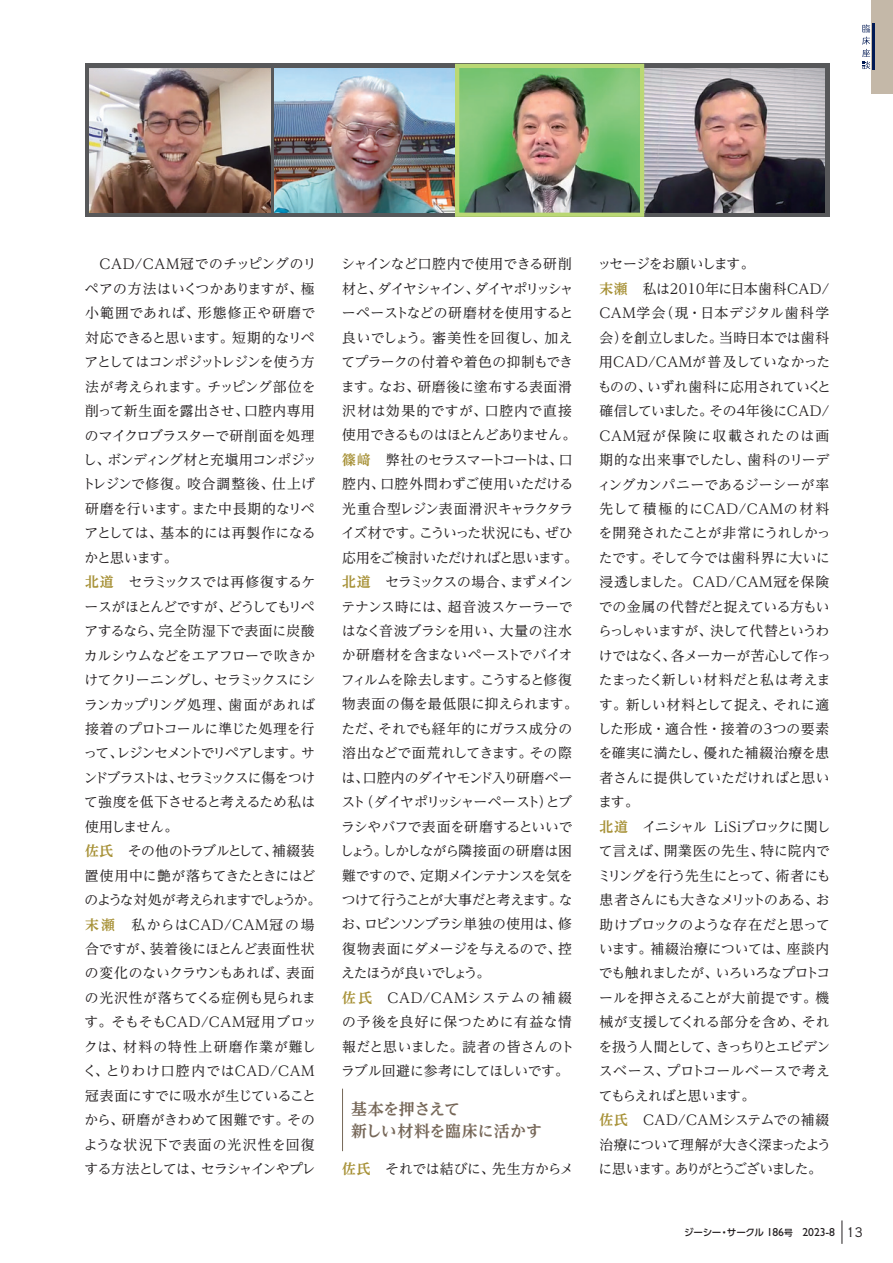
<style>
.page{position:relative;width:893px;height:1263px;background:#fff}
.page>*{position:absolute;margin:0;border:0;box-sizing:border-box;transform-origin:0 0}
.t1{font:700 15.9px/21.3px "UD Reimin Pr 6 N";letter-spacing:-.02em;color:#766758}
.t2{font:13.8px/24.5px "UD Reimin Pr 6 N";letter-spacing:-.02em;color:#231f20}
.t3{font:500 9.6px "UD Shin Go Pro";letter-spacing:-.045em;color:#231f20}
.s1{font-weight:700;color:#a79137}
.s2{font-family:"Gill Sans Std";font-weight:400;font-size:11.7px}
.s3{font-size:8.7px}
.s4{font-family:"Copperplate Gothic Std 29 AB";font-weight:400;font-size:13.35px}
</style>
<div class="page">
<div style="left:872px;top:0;width:21px;height:94px;background:#c4b8a8"></div>
<hr style="left:872px;top:23px;width:3px;height:47px;background:#001954">
<svg style="left:862px;top:24px;width:8px;height:45px"></svg>
<hr style="left:342px;top:1089px;width:1px;height:62px;background:#766758">
<div style="left:85px;top:64px;width:744px;height:153px;background:#57585a"></div>
<img style="left:646px;top:68px;width:179px;height:145px">
<img style="left:89px;top:68px;width:181px;height:145px">
<img style="left:274px;top:68px;width:179px;height:145px">
<img style="left:453px;top:63px;width:193px;height:154px">
<svg style="left:842px;top:1220px;width:1px;height:24px"></svg>
<p class="t2" style="left:82px;top:252px;width:241px">　CAD/CAM冠でのチッピングのリペアの方法はいくつかありますが、極小範囲であれば、形態修正や研磨で対応できると思います。短期的なリペアとしてはコンポジットレジンを使う方法が考えられます。チッピング部位を削って新生面を露出させ、口腔内専用のマイクロブラスターで研削面を処理し、ボンディング材と充塡用コンポジットレジンで修復。咬合調整後、仕上げ研磨を行います。また中長期的なリペアとしては、基本的には再製作になるかと思います。<br><span class="s1">北道　</span>セラミックスでは再修復するケースがほとんどですが、どうしてもリペアするなら、完全防湿下で表面に炭酸カルシウムなどをエアフローで吹きかけてクリーニングし、セラミックスにシランカップリング処理、歯面があれば接着のプロトコールに準じた処理を行って、レジンセメントでリペアします。サンドブラストは、セラミックスに傷をつけて強度を低下させると考えるため私は使用しません。<br><span class="s1">佐氏　</span>その他のトラブルとして、補綴装置使用中に艶が落ちてきたときにはどのような対処が考えられますでしょうか。<span class="s1">末瀬　</span>私からはCAD/CAM冠の場合ですが、装着後にほとんど表面性状の変化のないクラウンもあれば、表面の光沢性が落ちてくる症例も見られます。そもそもCAD/CAM冠用ブロックは、材料の特性上研磨作業が難しく、とりわけ口腔内ではCAD/CAM冠表面にすでに吸水が生じていることから、研磨がきわめて困難です。そのような状況下で表面の光沢性を回復する方法としては、セラシャインやプレ</p>
<p class="t2" style="left:340px;top:251px;width:240px">シャインなど口腔内で使用できる研削材と、ダイヤシャイン、ダイヤポリッシャーペーストなどの研磨材を使用すると良いでしょう。審美性を回復し、加えてプラークの付着や着色の抑制もできます。なお、研磨後に塗布する表面滑沢材は効果的ですが、口腔内で直接使用できるものはほとんどありません。<span class="s1">篠﨑　</span>弊社のセラスマートコートは、口腔内、口腔外問わずご使用いただける光重合型レジン表面滑沢キャラクタライズ材です。こういった状況にも、ぜひ応用をご検討いただければと思います。<span class="s1">北道　</span>セラミックスの場合、まずメインテナンス時には、超音波スケーラーではなく音波ブラシを用い、大量の注水か研磨材を含まないペーストでバイオフィルムを除去します。こうすると修復物表面の傷を最低限に抑えられます。ただ、それでも経年的にガラス成分の溶出などで面荒れしてきます。その際は、口腔内のダイヤモンド入り研磨ペースト（ダイヤポリッシャーペースト）とブラシやバフで表面を研磨するといいでしょう。しかしながら隣接面の研磨は困難ですので、定期メインテナンスを気をつけて行うことが大事だと考えます。なお、ロビンソンブラシ単独の使用は、修復物表面にダメージを与えるので、控えたほうが良いでしょう。<br><span class="s1">佐氏　</span>CAD/CAMシステムの補綴の予後を良好に保つために有益な情報だと思いました。読者の皆さんのトラブル回避に参考にしてほしいです。</p>
<p class="t1" style="left:351px;top:1098px;width:192px">基本を押さえて<br>新しい材料を臨床に活かす</p>
<p class="t2" style="left:342px;top:1156px;width:233px"><span class="s1">佐氏　</span>それでは結びに、先生方からメ</p>
<p class="t2" style="left:597px;top:252px;width:235px">ッセージをお願いします。<br><span class="s1">末瀬　</span>私は2010年に日本歯科CAD/<br>CAM学会（現・日本デジタル歯科学会）を創立しました。当時日本では歯科用CAD/CAMが普及していなかったものの、いずれ歯科に応用されていくと確信していました。その4年後にCAD/<br>CAM冠が保険に収載されたのは画期的な出来事でしたし、歯科のリーディングカンパニーであるジーシーが率先して積極的にCAD/CAMの材料を開発されたことが非常にうれしかったです。そして今では歯科界に大いに浸透しました。CAD/CAM冠を保険での金属の代替だと捉えている方もいらっしゃいますが、決して代替というわけではなく、各メーカーが苦心して作ったまったく新しい材料だと私は考えます。新しい材料として捉え、それに適した形成・適合性・接着の3つの要素を確実に満たし、優れた補綴治療を患者さんに提供していただければと思います。<br><span class="s1">北道　</span>イニシャル LiSiブロックに関して言えば、開業医の先生、特に院内でミリングを行う先生にとって、術者にも患者さんにも大きなメリットのある、お助けブロックのような存在だと思っています。補綴治療については、座談内でも触れましたが、いろいろなプロトコールを押さえることが大前提です。機械が支援してくれる部分を含め、それを扱う人間として、きっちりとエビデンスベース、プロトコールベースで考えてもらえればと思います。<br><span class="s1">佐氏　</span>CAD/CAMシステムでの補綴治療について理解が大きく深まったように思います。ありがとうございました。</p>
<p class="t3" style="left:684px;top:1225px;width:180px">ジーシー・サークル <span class="s2">186</span><span class="s3">号</span> <span class="s2">2023-8</span> <span class="s4">13</span></p>
</div>
